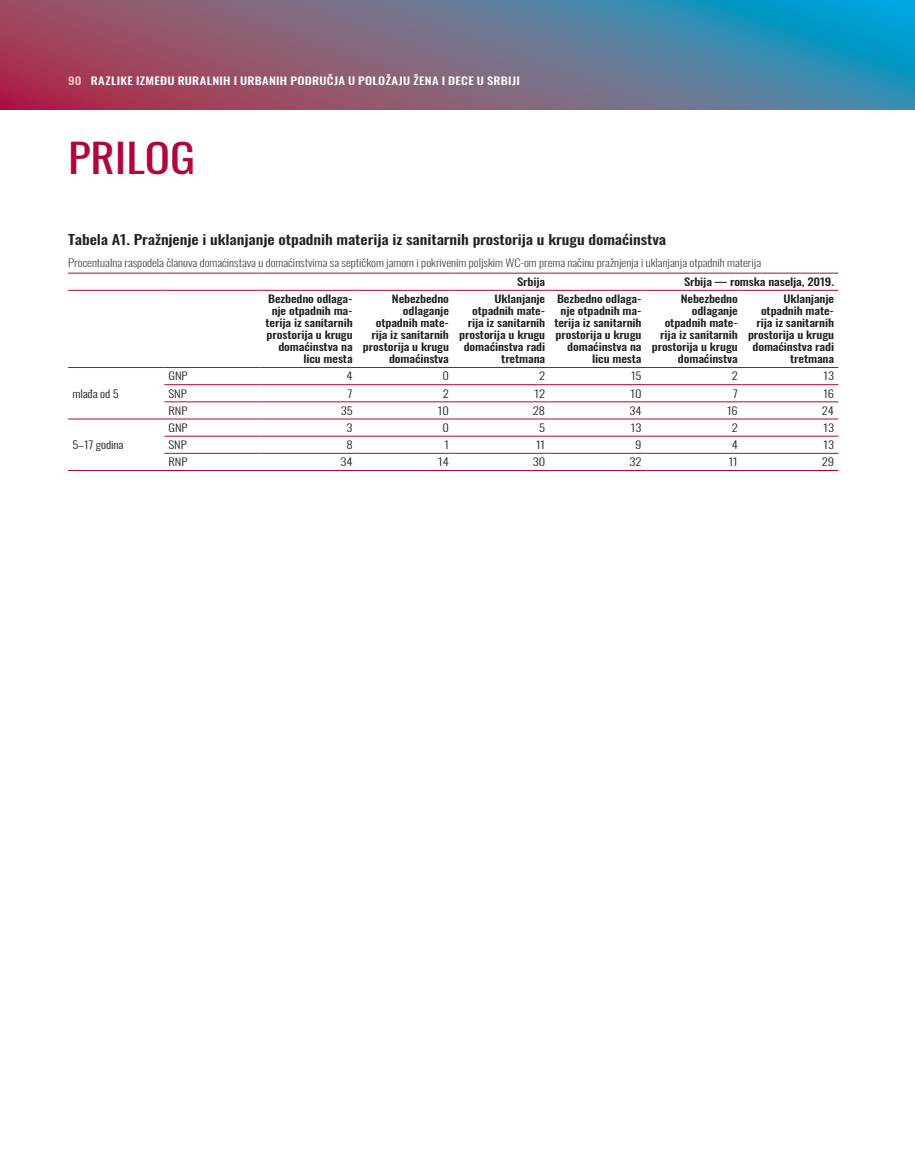
<style>
.page{position:relative;width:915px;height:1170px;background:#fff}
.page>*{position:absolute;margin:0;border:0;box-sizing:border-box;transform-origin:0 0}
.NASLOV{font:39px "Oswald";color:#b00540;scale:1.2 1}
.slika{font:500 13.5px "Oswald";letter-spacing:-.005em;color:#231f20;scale:1.2 1}
.Tabela_ANEX{font:500 10.5px/12px "Oswald";letter-spacing:-.01em;color:#231f20;text-align:right;scale:1.2 1}
.ispod_tabele_ANEX{font:200 10.5px "Oswald";color:#231f20;scale:1.2 1}
.Tabela_ANEX-2{font:300 10.5px "Oswald";letter-spacing:-.01em;color:#231f20;scale:1.2 1}
.t1{font:500 10.5px "Oswald";letter-spacing:.02em;color:#fff;scale:1.2 1}
.s1{color:#edc9c7}
</style>
<div class="page">
<svg style="left:0;top:0;width:914px;height:110px;background:#6e6c89"></svg>
<hr style="left:68px;top:273px;width:96px;height:1px;background:#b00540">
<hr style="left:164px;top:273px;width:96px;height:1px;background:#b00540">
<hr style="left:260px;top:273px;width:97px;height:1px;background:#b00540">
<hr style="left:357px;top:273px;width:96px;height:1px;background:#b00540">
<hr style="left:453px;top:273px;width:96px;height:1px;background:#b00540">
<hr style="left:549px;top:273px;width:96px;height:1px;background:#b00540">
<hr style="left:645px;top:273px;width:96px;height:1px;background:#b00540">
<hr style="left:741px;top:273px;width:97px;height:1px;background:#b00540">
<hr style="left:68px;top:290px;width:96px;height:1px;background:#b00540">
<hr style="left:164px;top:290px;width:96px;height:1px;background:#b00540">
<hr style="left:260px;top:290px;width:97px;height:1px;background:#b00540">
<hr style="left:357px;top:290px;width:96px;height:1px;background:#b00540">
<hr style="left:453px;top:290px;width:96px;height:1px;background:#b00540">
<hr style="left:549px;top:290px;width:96px;height:1px;background:#b00540">
<hr style="left:645px;top:290px;width:96px;height:1px;background:#b00540">
<hr style="left:741px;top:290px;width:97px;height:1px;background:#b00540">
<hr style="left:68px;top:367px;width:96px;height:1px;background:#b00540">
<hr style="left:164px;top:367px;width:96px;height:1px;background:#b00540">
<hr style="left:260px;top:367px;width:97px;height:1px;background:#b00540">
<hr style="left:357px;top:367px;width:96px;height:1px;background:#b00540">
<hr style="left:453px;top:367px;width:96px;height:1px;background:#b00540">
<hr style="left:549px;top:367px;width:96px;height:1px;background:#b00540">
<hr style="left:645px;top:367px;width:96px;height:1px;background:#b00540">
<hr style="left:741px;top:367px;width:97px;height:1px;background:#b00540">
<hr style="left:164px;top:384px;width:96px;height:1px;background:#b00540">
<hr style="left:260px;top:384px;width:97px;height:1px;background:#b00540">
<hr style="left:357px;top:384px;width:96px;height:1px;background:#b00540">
<hr style="left:453px;top:384px;width:96px;height:1px;background:#b00540">
<hr style="left:549px;top:384px;width:96px;height:1px;background:#b00540">
<hr style="left:645px;top:384px;width:96px;height:1px;background:#b00540">
<hr style="left:741px;top:384px;width:97px;height:1px;background:#b00540">
<hr style="left:164px;top:401px;width:96px;height:1px;background:#b00540">
<hr style="left:260px;top:401px;width:97px;height:1px;background:#b00540">
<hr style="left:357px;top:401px;width:96px;height:1px;background:#b00540">
<hr style="left:453px;top:401px;width:96px;height:1px;background:#b00540">
<hr style="left:549px;top:401px;width:96px;height:1px;background:#b00540">
<hr style="left:645px;top:401px;width:96px;height:1px;background:#b00540">
<hr style="left:741px;top:401px;width:97px;height:1px;background:#b00540">
<hr style="left:68px;top:418px;width:96px;height:1px;background:#b00540">
<hr style="left:164px;top:418px;width:96px;height:1px;background:#b00540">
<hr style="left:260px;top:418px;width:97px;height:1px;background:#b00540">
<hr style="left:357px;top:418px;width:96px;height:1px;background:#b00540">
<hr style="left:453px;top:418px;width:96px;height:1px;background:#b00540">
<hr style="left:549px;top:418px;width:96px;height:1px;background:#b00540">
<hr style="left:645px;top:418px;width:96px;height:1px;background:#b00540">
<hr style="left:741px;top:418px;width:97px;height:1px;background:#b00540">
<hr style="left:164px;top:436px;width:96px;height:1px;background:#b00540">
<hr style="left:260px;top:436px;width:97px;height:1px;background:#b00540">
<hr style="left:357px;top:436px;width:96px;height:1px;background:#b00540">
<hr style="left:453px;top:436px;width:96px;height:1px;background:#b00540">
<hr style="left:549px;top:436px;width:96px;height:1px;background:#b00540">
<hr style="left:645px;top:436px;width:96px;height:1px;background:#b00540">
<hr style="left:741px;top:436px;width:97px;height:1px;background:#b00540">
<hr style="left:164px;top:453px;width:96px;height:1px;background:#b00540">
<hr style="left:260px;top:453px;width:97px;height:1px;background:#b00540">
<hr style="left:357px;top:453px;width:96px;height:1px;background:#b00540">
<hr style="left:453px;top:453px;width:96px;height:1px;background:#b00540">
<hr style="left:549px;top:453px;width:96px;height:1px;background:#b00540">
<hr style="left:645px;top:453px;width:96px;height:1px;background:#b00540">
<hr style="left:741px;top:453px;width:97px;height:1px;background:#b00540">
<hr style="left:68px;top:470px;width:96px;height:1px;background:#b00540">
<hr style="left:164px;top:470px;width:96px;height:1px;background:#b00540">
<hr style="left:260px;top:470px;width:97px;height:1px;background:#b00540">
<hr style="left:357px;top:470px;width:96px;height:1px;background:#b00540">
<hr style="left:453px;top:470px;width:96px;height:1px;background:#b00540">
<hr style="left:549px;top:470px;width:96px;height:1px;background:#b00540">
<hr style="left:645px;top:470px;width:96px;height:1px;background:#b00540">
<hr style="left:741px;top:470px;width:97px;height:1px;background:#b00540">
<p class="t1" style="left:68px;top:71px;width:378px"><span class="s1">90</span> RAZLIKE IZMEĐU RURALNIH I URBANIH PODRUČJA U POLOŽAJU ŽENA I DECE U SRBIJI</p>
<p class="NASLOV" style="left:68px;top:124px;width:107px">PRILOG</p>
<p class="slika" style="left:68px;top:227px;width:500px">Tabela A1. Pražnjenje i uklanjanje otpadnih materija iz sanitarnih prostorija u krugu domaćinstva</p>
<p class="ispod_tabele_ANEX" style="left:68px;top:253px;width:579px">Procentualna raspodela članova domaćinstava u domaćinstvima sa septičkom jamom i pokrivenim poljskim WC-om prema načinu pražnjenja i uklanjanja otpadnih materija</p>
<p class="Tabela_ANEX" style="left:517px;top:275px;width:25px">Srbija</p>
<p class="Tabela_ANEX" style="left:683px;top:275px;width:126px">Srbija — romska naselja, 2019.</p>
<p class="Tabela_ANEX" style="left:265px;top:292px;width:74px">Bezbedno odlaga&shy;nje otpadnih ma&shy;terija iz sanitarnih prostorija u krugu domaćinstva na licu mesta</p>
<p class="Tabela_ANEX" style="left:363px;top:292px;width:73px">Nebezbedno odlaganje otpadnih mate&shy;rija iz sanitarnih prostorija u krugu domaćinstva</p>
<p class="Tabela_ANEX" style="left:459px;top:292px;width:73px">Uklanjanje otpadnih mate&shy;rija iz sanitarnih prostorija u krugu domaćinstva radi tretmana</p>
<p class="Tabela_ANEX" style="left:554px;top:292px;width:74px">Bezbedno odlaga&shy;nje otpadnih ma&shy;terija iz sanitarnih prostorija u krugu domaćinstva na licu mesta</p>
<p class="Tabela_ANEX" style="left:651px;top:292px;width:73px">Nebezbedno odlaganje otpadnih mate&shy;rija iz sanitarnih prostorija u krugu domaćinstva</p>
<p class="Tabela_ANEX" style="left:747px;top:292px;width:73px">Uklanjanje otpadnih mate&shy;rija iz sanitarnih prostorija u krugu domaćinstva radi tretmana</p>
<p class="Tabela_ANEX-2" style="left:72px;top:384px;width:40px">mlađa od 5</p>
<p class="Tabela_ANEX-2" style="left:168px;top:367px;width:17px">GNP</p>
<p class="Tabela_ANEX-2" style="left:346px;top:367px;width:7px">4</p>
<p class="Tabela_ANEX-2" style="left:442px;top:367px;width:7px">0</p>
<p class="Tabela_ANEX-2" style="left:539px;top:367px;width:7px">2</p>
<p class="Tabela_ANEX-2" style="left:630px;top:367px;width:10px">15</p>
<p class="Tabela_ANEX-2" style="left:731px;top:367px;width:7px">2</p>
<p class="Tabela_ANEX-2" style="left:823px;top:367px;width:10px">13</p>
<p class="Tabela_ANEX-2" style="left:168px;top:384px;width:17px">SNP</p>
<p class="Tabela_ANEX-2" style="left:347px;top:384px;width:6px">7</p>
<p class="Tabela_ANEX-2" style="left:442px;top:384px;width:7px">2</p>
<p class="Tabela_ANEX-2" style="left:534px;top:384px;width:10px">12</p>
<p class="Tabela_ANEX-2" style="left:630px;top:384px;width:11px">10</p>
<p class="Tabela_ANEX-2" style="left:732px;top:384px;width:6px">7</p>
<p class="Tabela_ANEX-2" style="left:823px;top:384px;width:10px">16</p>
<p class="Tabela_ANEX-2" style="left:168px;top:401px;width:17px">RNP</p>
<p class="Tabela_ANEX-2" style="left:340px;top:401px;width:11px">35</p>
<p class="Tabela_ANEX-2" style="left:438px;top:401px;width:11px">10</p>
<p class="Tabela_ANEX-2" style="left:533px;top:401px;width:12px">28</p>
<p class="Tabela_ANEX-2" style="left:629px;top:401px;width:12px">34</p>
<p class="Tabela_ANEX-2" style="left:726px;top:401px;width:10px">16</p>
<p class="Tabela_ANEX-2" style="left:821px;top:401px;width:12px">24</p>
<p class="Tabela_ANEX-2" style="left:72px;top:435px;width:44px">5–17 godina</p>
<p class="Tabela_ANEX-2" style="left:168px;top:418px;width:17px">GNP</p>
<p class="Tabela_ANEX-2" style="left:346px;top:418px;width:7px">3</p>
<p class="Tabela_ANEX-2" style="left:442px;top:418px;width:7px">0</p>
<p class="Tabela_ANEX-2" style="left:539px;top:418px;width:7px">5</p>
<p class="Tabela_ANEX-2" style="left:630px;top:418px;width:10px">13</p>
<p class="Tabela_ANEX-2" style="left:731px;top:418px;width:7px">2</p>
<p class="Tabela_ANEX-2" style="left:823px;top:418px;width:10px">13</p>
<p class="Tabela_ANEX-2" style="left:168px;top:435px;width:17px">SNP</p>
<p class="Tabela_ANEX-2" style="left:346px;top:435px;width:7px">8</p>
<p class="Tabela_ANEX-2" style="left:444px;top:435px;width:5px">1</p>
<p class="Tabela_ANEX-2" style="left:536px;top:435px;width:9px">11</p>
<p class="Tabela_ANEX-2" style="left:635px;top:435px;width:7px">9</p>
<p class="Tabela_ANEX-2" style="left:731px;top:435px;width:7px">4</p>
<p class="Tabela_ANEX-2" style="left:823px;top:435px;width:10px">13</p>
<p class="Tabela_ANEX-2" style="left:168px;top:452px;width:17px">RNP</p>
<p class="Tabela_ANEX-2" style="left:340px;top:452px;width:12px">34</p>
<p class="Tabela_ANEX-2" style="left:438px;top:452px;width:10px">14</p>
<p class="Tabela_ANEX-2" style="left:532px;top:452px;width:12px">30</p>
<p class="Tabela_ANEX-2" style="left:629px;top:452px;width:12px">32</p>
<p class="Tabela_ANEX-2" style="left:728px;top:452px;width:9px">11</p>
<p class="Tabela_ANEX-2" style="left:821px;top:452px;width:12px">29</p>
</div>
